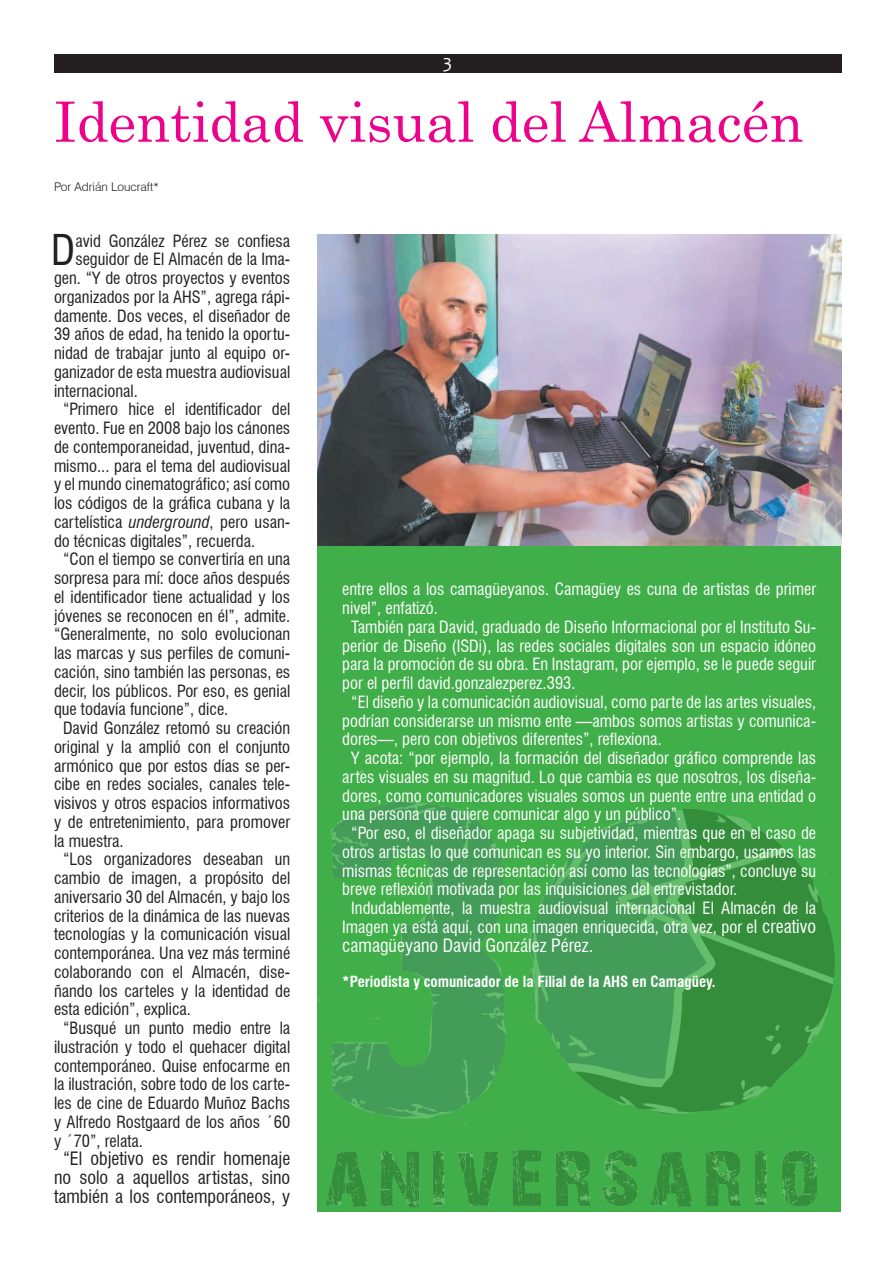
<style>
.page{position:relative;width:893px;height:1263px;background:#fff}
.page>*{position:absolute;margin:0;border:0;box-sizing:border-box;transform-origin:0 0}
.titulo_2{font:55.5px "Century";color:#ed028c}
.capitular{font:condensed 41.4px "Swiss 721 BT";color:#231f20}
.Boletin{font:19.5px "Candara";color:#fff}
.texto{font:condensed 18px/18.8px "Swiss 721 BT";color:#231f20;text-align:center}
.texto-2{font:condensed 18px "Swiss 721 BT";color:#fff}
.texto-3{font:condensed 16.5px/18.8px "Swiss 721 BT";color:#231f20;text-align:justify}
.texto-4{font:condensed 16.5px/18.8px "Swiss 721 BT";color:#fff;text-align:justify}
.capitular-2{font:condensed 16.5px "Swiss 721 BT";color:#231f20}
.equipo{font:700 condensed 15px "Swiss 721 BT";color:#fff}
.crédito{font:300 12px "Swiss 721 BT";color:#231f20}
.s1{font-style:italic}
.s2{font-size:18px}
</style>
<div class="page">
<div style="left:317px;top:234px;width:524px;height:978px;background:#40ae49"></div>
<img style="left:317px;top:770px;width:519px;height:437px">
<div style="left:54px;top:54px;width:787px;height:18px;background:#231f20"></div>
<img style="left:317px;top:234px;width:524px;height:311px">
<p class="Boletin" style="left:443px;top:50px;width:11px">3</p>
<p class="titulo_2" style="left:54px;top:75px;width:751px">Identidad visual del Almacén</p>
<p class="crédito" style="left:54px;top:180px;width:107px">Por Adrián Loucraft*</p>
<p class="capitular" style="left:51px;top:225px;width:26px">D</p>
<p class="capitular-2" style="left:75px;top:231px;width:216px">avid González Pérez se confiesa</p>
<p class="capitular-2" style="left:75px;top:249px;width:216px">seguidor de El Almacén de la Ima-</p>
<p class="capitular-2" style="left:54px;top:268px;width:238px">gen. “Y de otros proyectos y eventos</p>
<p class="capitular-2" style="left:54px;top:287px;width:238px">organizados por la AHS”, agrega rápi-</p>
<p class="capitular-2" style="left:54px;top:306px;width:238px">damente. Dos veces, el diseñador de</p>
<p class="capitular-2" style="left:54px;top:324px;width:238px">39 años de edad, ha tenido la oportu-</p>
<p class="capitular-2" style="left:54px;top:343px;width:238px">nidad de trabajar junto al equipo or-</p>
<p class="capitular-2" style="left:54px;top:362px;width:238px">ganizador de esta muestra audiovisual</p>
<p class="capitular-2" style="left:54px;top:381px;width:85px">internacional.</p>
<p class="texto-3" style="left:54px;top:400px;width:238px;text-indent:9px">“Primero hice el identificador del evento. Fue en 2008 bajo los cánones de contemporaneidad, juventud, dina&shy;mismo... para el tema del audiovisual y el mundo cinematográfico; así como los códigos de la gráfica cubana y la cartelística <span class="s1">underground</span>, pero usan&shy;do técnicas digitales”, recuerda.</p>
<p class="texto-3" style="left:54px;top:550px;width:238px;text-indent:9px">“Con el tiempo se convertiría en una sorpresa para mí: doce años después el identificador tiene actualidad y los jóvenes se reconocen en él”, admite. “Generalmente, no solo evolucionan las marcas y sus perfiles de comuni&shy;cación, sino también las personas, es decir, los públicos. Por eso, es genial que todavía funcione”, dice.</p>
<p class="texto-3" style="left:54px;top:719px;width:238px;text-indent:9px">David González retomó su creación original y la amplió con el conjunto armónico que por estos días se per&shy;cibe en redes sociales, canales tele&shy;visivos y otros espacios informativos y de entretenimiento, para promover la muestra.</p>
<p class="texto-3" style="left:54px;top:850px;width:238px;text-indent:9px">“Los organizadores deseaban un cambio de imagen, a propósito del aniversario 30 del Almacén, y bajo los criterios de la dinámica de las nuevas tecnologías y la comunicación visual contemporánea. Una vez más terminé colaborando con el Almacén, dise&shy;ñando los carteles y la identidad de esta edición”, explica.</p>
<p class="texto-3" style="left:54px;top:1019px;width:238px;text-indent:9px">“Busqué un punto medio entre la ilustración y todo el quehacer digital contemporáneo. Quise enfocarme en la ilustración, sobre todo de los carte&shy;les de cine de Eduardo Muñoz Bachs y Alfredo Rostgaard de los años ´60 y ´70”, relata.</p>
<p class="texto" style="left:54px;top:1149px;width:238px">“El objetivo es rendir homenaje no solo a aquellos artistas, sino también a los contemporáneos, y</p>
<p class="texto-4" style="left:342px;top:580px;width:475px">entre ellos a los camagüeyanos. Camagüey es cuna de artistas de primer nivel”, enfatizó.</p>
<p class="texto-4" style="left:342px;top:617px;width:475px;text-indent:9px">También para David, graduado de Diseño Informacional por el Instituto Su&shy;perior de Diseño (ISDi), las redes sociales digitales son un espacio idóneo para la promoción de su obra. En Instagram, por ejemplo, se le puede seguir por el perfil david.gonzalezperez.393.</p>
<p class="texto-4" style="left:342px;top:692px;width:475px;text-indent:9px">“El diseño y la comunicación audiovisual, como parte de las artes visuales, podrían considerarse un mismo ente —ambos somos artistas y comunica&shy;dores—, pero con objetivos diferentes”, reflexiona.</p>
<p class="texto-4" style="left:342px;top:749px;width:475px;text-indent:9px">Y acota: “por ejemplo, la formación del diseñador gráfico comprende las artes visuales en su magnitud. Lo que cambia es que nosotros, los diseña&shy;dores, como comunicadores visuales somos un puente entre una entidad o una persona que quiere comunicar algo y un público”.</p>
<p class="texto-4" style="left:342px;top:824px;width:475px;text-indent:9px">“Por eso, el diseñador apaga su subjetividad, mientras que en el caso de otros artistas lo que comunican es su yo interior. Sin embargo, usamos las mismas técnicas de representación así como las tecnologías”, concluye su breve reflexión motivada por las inquisiciones del entrevistador.</p>
<p class="texto-4" style="left:342px;top:899px;width:475px;text-align:center">Indudablemente, la muestra audiovisual internacional El Almacén de la<br>Imagen ya está aquí, con una imagen enriquecida, otra vez, por e<span class="s2">l creativo</span></p>
<p class="texto-2" style="left:342px;top:934px;width:252px">camagüeyano David González Pérez.</p>
<p class="equipo" style="left:342px;top:972px;width:375px">*Periodista y comunicador de la Filial de la AHS en Camagüey.</p>
</div>
